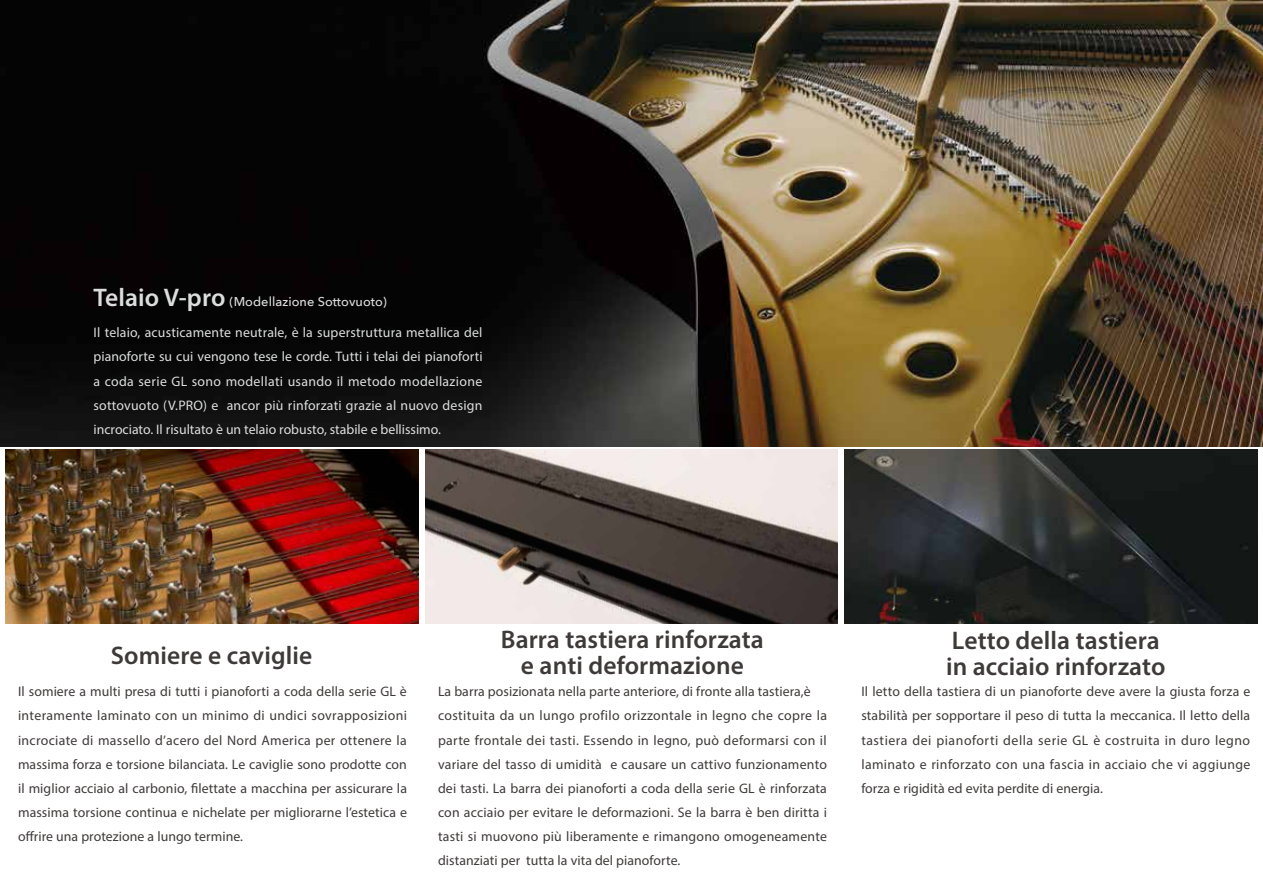
<style>
.page{position:relative;width:1263px;height:893px;background:#fff}
.page>*{position:absolute;margin:0;border:0;box-sizing:border-box;transform-origin:0 0}
.t1{font:600 25.5px/26.5px "Myriad Pro";letter-spacing:.005em;color:#3e3a39}
.t2{font:600 25.5px "Myriad Pro";letter-spacing:.005em;color:#dcdddd}
.t3{font:13.8px/24.2px "Myriad Pro";letter-spacing:.01em;color:#3e3a39;text-align:justify}
.t4{font:13.8px/24.2px "Myriad Pro";color:#dcdddd;text-align:justify}
.t5{font:500 12.75px "Avenir Next";letter-spacing:.005em;color:#dcdddd}
</style>
<div class="page">
<img style="left:1px;top:0;width:1262px;height:446px">
<img style="left:0;top:0;width:1px;height:893px">
<img style="left:844px;top:450px;width:413px;height:173px">
<img style="left:425px;top:450px;width:413px;height:173px">
<img style="left:6px;top:450px;width:413px;height:173px">
<h1 class="t2" style="left:94px;top:281px;width:133px">Telaio V-pro</h1>
<p class="t4" style="left:94px;top:320px;width:390px">Il telaio, acusticamente neutrale, è la superstruttura metallica del pianoforte su cui vengono tese le corde. Tutti i telai dei pianoforti a coda serie GL sono modellati usando il metodo modellazione sottovuoto (V.PRO) e ancor più rinforzati grazie al nuovo design incrociato. Il risultato è un telaio robusto, stabile e bellissimo.</p>
<p class="t5" style="left:230px;top:291px;width:159px">(Modellazione Sottovuoto)</p>
<h1 class="t1" style="left:111px;top:642px;width:203px">Somiere e caviglie</h1>
<p class="t3" style="left:18px;top:679px;width:391px">Il somiere a multi presa di tutti i pianoforti a coda della serie GL è interamente laminato con un minimo di undici sovrapposizioni incrociate di massello d’acero del Nord America per ottenere la massima forza e torsione bilanciata. Le caviglie sono prodotte con il miglior acciaio al carbonio, filettate a macchina per assicurare la massima torsione continua e nichelate per migliorarne l’estetica e offrire una protezione a lungo termine.</p>
<h1 class="t1" style="left:501px;top:625px;width:264px;text-align:center">Barra tastiera rinforzata e anti deformazione</h1>
<h1 class="t1" style="left:946px;top:626px;width:221px">Letto della tastiera in acciaio rinforzato</h1>
<p class="t3" style="left:438px;top:679px;width:390px;text-align:left">La barra posizionata nella parte anteriore, di fronte alla tastiera,è costituita da un lungo profilo orizzontale in legno che copre la parte frontale dei tasti. Essendo in legno, può deformarsi con il variare del tasso di umidità e causare un cattivo funzionamento dei tasti. La barra dei pianoforti a coda della serie GL è rinforzata con acciaio per evitare le deformazioni. Se la barra è ben diritta i tasti si muovono più liberamente e rimangono omogeneamente distanziati per tutta la vita del pianoforte.</p>
<p class="t3" style="left:861px;top:679px;width:391px">Il letto della tastiera di un pianoforte deve avere la giusta forza e stabilità per sopportare il peso di tutta la meccanica. Il letto della tastiera dei pianoforti della serie GL è costruita in duro legno laminato e rinforzato con una fascia in acciaio che vi aggiunge forza e rigidità ed evita perdite di energia.</p>
</div>
